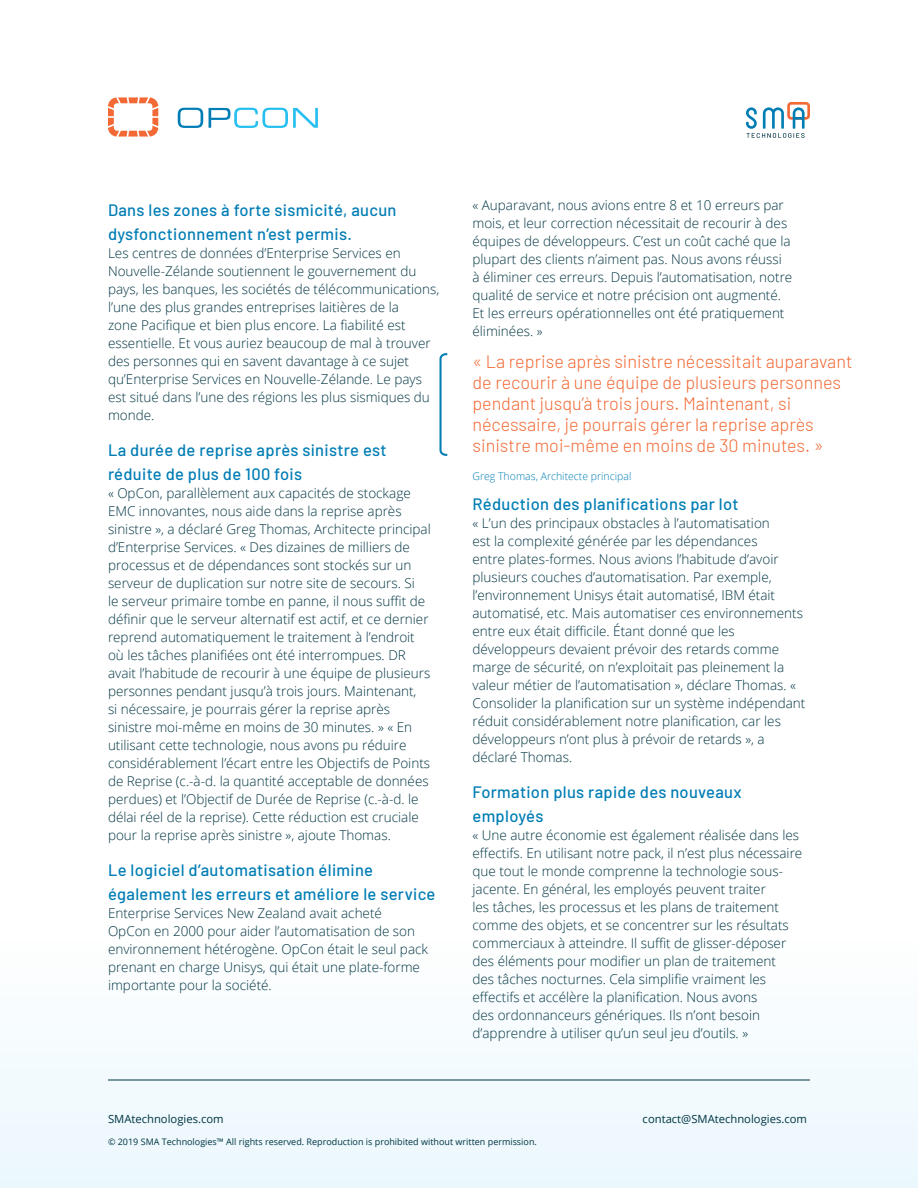
<style>
.page{position:relative;width:918px;height:1188px;background:#fff}
.page>*{position:absolute;margin:0;border:0;box-sizing:border-box;transform-origin:0 0}
.Quote_1{font:300 18px/21px "Barlow";color:#f26935}
.subhead_3{font:500 16.5px/24px "Barlow";letter-spacing:.02em;color:#007db5}
.body_text{font:300 13.5px/18px "Open Sans";color:#003543}
.t1{font:11.25px "Open Sans";color:#003543}
.Attribute{font:300 10.5px "Open Sans";color:#007db5}
.t2{font:9px "Open Sans";color:#003543}
</style>
<div class="page">
<div style="left:0;top:793px;width:918px;height:395px;background:linear-gradient(to right,#f8fcfe,#f8fcfe)"></div>
<hr style="left:108px;top:1080px;width:702px;height:1px;background:#003543">
<svg style="left:746px;top:102px;width:64px;height:36px"></svg>
<svg style="left:108px;top:97px;width:50px;height:40px"></svg>
<svg style="left:178px;top:108px;width:25px;height:20px"></svg>
<svg style="left:209px;top:108px;width:109px;height:20px"></svg>
<svg style="left:439px;top:353px;width:9px;height:103px"></svg>
<p class="subhead_3" style="left:108px;top:197px;width:290px">Dans les zones à forte sismicité, aucun dysfonctionnement n’est permis.</p>
<p class="body_text" style="left:108px;top:244px;width:333px">Les centres de données d’Enterprise Services en Nouvelle-Zélande soutiennent le gouvernement du pays, les banques, les sociétés de télécommunications, l’une des plus grandes entreprises laitières de la<br>zone Pacifique et bien plus encore. La fiabilité est essentielle. Et vous auriez beaucoup de mal à trouver des personnes qui en savent davantage à ce sujet qu’Enterprise Services en Nouvelle-Zélande. Le pays est situé dans l’une des régions les plus sismiques du monde.</p>
<p class="subhead_3" style="left:108px;top:437px;width:280px">La durée de reprise après sinistre est réduite de plus de 100 fois</p>
<p class="body_text" style="left:108px;top:484px;width:324px">« OpCon, parallèlement aux capacités de stockage EMC innovantes, nous aide dans la reprise après sinistre », a déclaré Greg Thomas, Architecte principal d’Enterprise Services. « Des dizaines de milliers de processus et de dépendances sont stockés sur un serveur de duplication sur notre site de secours. Si<br>le serveur primaire tombe en panne, il nous suffit de définir que le serveur alternatif est actif, et ce dernier reprend automatiquement le traitement à l’endroit où les tâches planifiées ont été interrompues. DR avait l’habitude de recourir à une équipe de plusieurs personnes pendant jusqu’à trois jours. Maintenant,<br>si nécessaire, je pourrais gérer la reprise après sinistre moi-même en moins de 30 minutes. » « En utilisant cette technologie, nous avons pu réduire considérablement l’écart entre les Objectifs de Points de Reprise (c.-à-d. la quantité acceptable de données perdues) et l’Objectif de Durée de Reprise (c.-à-d. le délai réel de la reprise). Cette réduction est cruciale pour la reprise après sinistre », ajoute Thomas.</p>
<p class="subhead_3" style="left:108px;top:857px;width:329px">Le logiciel d’automatisation élimine également les erreurs et améliore le service</p>
<p class="body_text" style="left:108px;top:904px;width:322px">Enterprise Services New Zealand avait acheté<br>OpCon en 2000 pour aider l’automatisation de son environnement hétérogène. OpCon était le seul pack prenant en charge Unisys, qui était une plate-forme importante pour la société.</p>
<p class="body_text" style="left:472px;top:196px;width:321px">« Auparavant, nous avions entre 8 et 10 erreurs par mois, et leur correction nécessitait de recourir à des équipes de développeurs. C’est un coût caché que la plupart des clients n’aiment pas. Nous avons réussi à éliminer ces erreurs. Depuis l’automatisation, notre qualité de service et notre précision ont augmenté.<br>Et les erreurs opérationnelles ont été pratiquement éliminées. »</p>
<p class="Quote_1" style="left:472px;top:350px;width:382px">« La reprise après sinistre nécessitait auparavant de recourir à une équipe de plusieurs personnes pendant jusqu’à trois jours. Maintenant, si nécessaire, je pourrais gérer la reprise après sinistre moi-même en moins de 30 minutes. »</p>
<p class="Attribute" style="left:472px;top:469px;width:160px">Greg Thomas, Architecte principal</p>
<p class="subhead_3" style="left:472px;top:491px;width:267px">Réduction des planifications par lot</p>
<p class="body_text" style="left:472px;top:514px;width:334px">« L’un des principaux obstacles à l’automatisation<br>est la complexité générée par les dépendances<br>entre plates-formes. Nous avions l’habitude d’avoir plusieurs couches d’automatisation. Par exemple, l’environnement Unisys était automatisé, IBM était automatisé, etc. Mais automatiser ces environnements entre eux était difficile. Étant donné que les développeurs devaient prévoir des retards comme marge de sécurité, on n’exploitait pas pleinement la valeur métier de l’automatisation », déclare Thomas. « Consolider la planification sur un système indépendant réduit considérablement notre planification, car les développeurs n’ont plus à prévoir de retards », a déclaré Thomas.</p>
<p class="subhead_3" style="left:472px;top:779px;width:271px">Formation plus rapide des nouveaux employés</p>
<p class="body_text" style="left:472px;top:826px;width:331px">« Une autre économie est également réalisée dans les effectifs. En utilisant notre pack, il n’est plus nécessaire que tout le monde comprenne la technologie sous&shy;jacente. En général, les employés peuvent traiter<br>les tâches, les processus et les plans de traitement comme des objets, et se concentrer sur les résultats commerciaux à atteindre. Il suffit de glisser-déposer des éléments pour modifier un plan de traitement<br>des tâches nocturnes. Cela simplifie vraiment les effectifs et accélère la planification. Nous avons<br>des ordonnanceurs génériques. Ils n’ont besoin d’apprendre à utiliser qu’un seul jeu d’outils. »</p>
<p class="t1" style="left:108px;top:1112px;width:117px">SMAtechnologies.com</p>
<p class="t1" style="left:643px;top:1112px;width:166px">contact@SMAtechnologies.com</p>
<p class="t2" style="left:108px;top:1135px;width:430px">© 2019 SMA Technologies™ All rights reserved. Reproduction is prohibited without written permission.</p>
</div>
